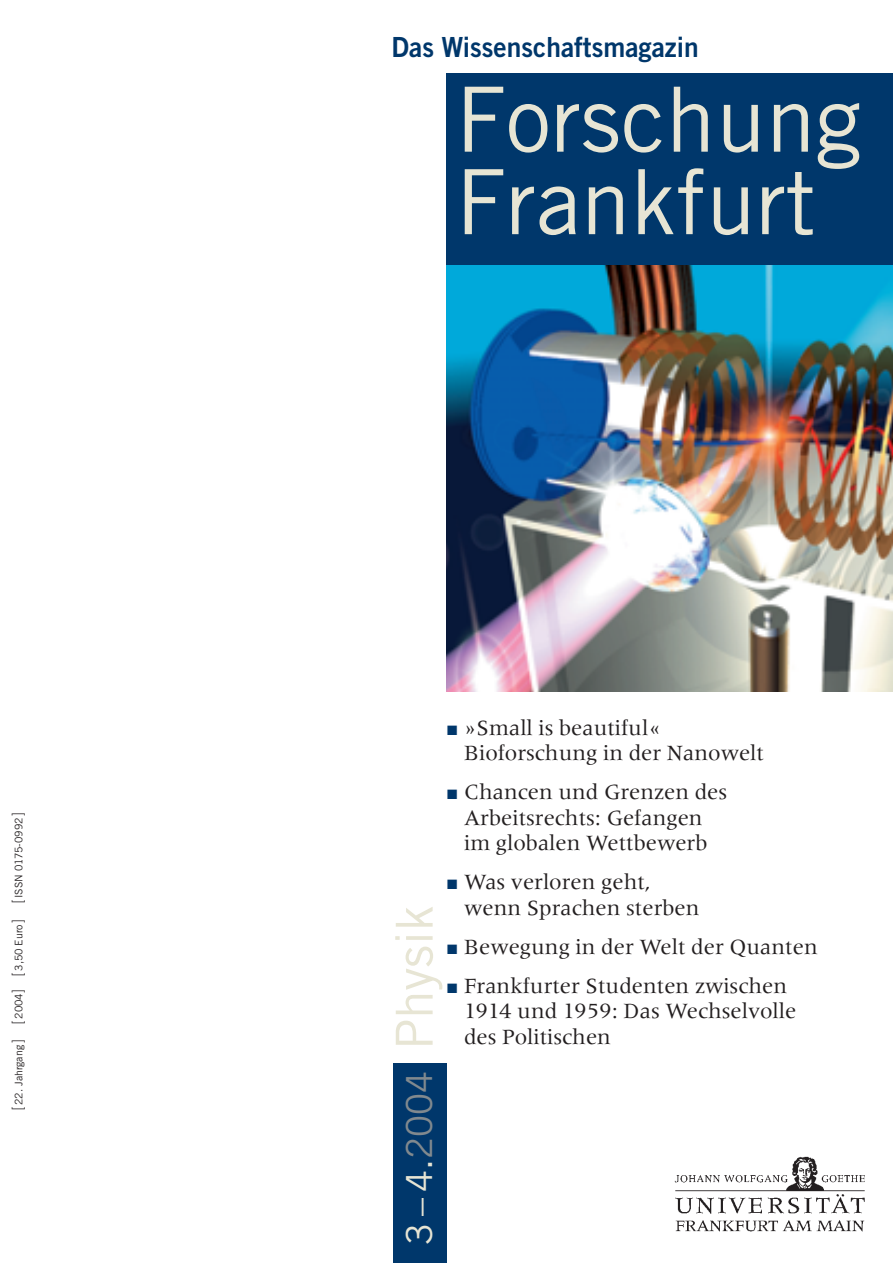
<style>
.page{position:relative;width:893px;height:1263px;background:#fff}
.page>*{position:absolute;margin:0;border:0;box-sizing:border-box;transform-origin:0 0}
.t1{font:90px/82.5px "Trade Gothic";color:#e7e5d4}
.t2{font:51px "Trade Gothic";color:#e7e5d4}
.t3{font:36px "Trade Gothic";color:#e7e5d4}
.t4{font:27.75px "Trade Gothic Bold Two";color:#00376b;scale:.95 1}
.t5{font:22.5px/25.5px "Meridien";color:#231f20}
.t6{font:10.5px "Trade Gothic";color:#231f20}
.s1{font-size:16.5px}
.s2{color:#00376b}
.s3{color:#81898e}
</style>
<div class="page">
<img style="left:446px;top:265px;width:446px;height:426px">
<div style="left:446px;top:74px;width:446px;height:191px;background:#00376b"></div>
<div style="left:393px;top:1063px;width:53px;height:200px;background:#00376b"></div>
<img style="left:674px;top:1156px;width:191px;height:75px">
<p class="t6" style="left:15px;top:1110px;width:299px;rotate:-90deg"><span class="s1">[</span> 22. Jahrgang <span class="s1">] [</span> 2004<span class="s1">] [</span> 3,50 Euro <span class="s1">] [</span> ISSN 0175-0992 <span class="s1">]</span></p>
<p class="t4" style="left:391px;top:37px;width:325px">Das Wissenschaftsmagazin</p>
<h1 class="t1" style="left:455px;top:87px;width:407px">Forschung<br>Frankfurt</h1>
<p class="t5" style="left:464px;top:717px;width:301px;text-indent:-17px"><span class="s2">■</span> »Small is beautiful«<br>Bioforschung in der Nanowelt</p>
<p class="t5" style="left:447px;top:781px;width:282px;text-align:center"><span class="s2">■</span> Chancen und Grenzen des<br>Arbeitsrechts: Gefangen<br>im globalen Wettbewerb</p>
<p class="t5" style="left:464px;top:871px;width:237px;text-indent:-17px"><span class="s2">■</span> Was verloren geht, wenn Sprachen sterben</p>
<p class="t5" style="left:447px;top:936px;width:372px"><span class="s2">■</span> Bewegung in der Welt der Quanten</p>
<p class="t5" style="left:464px;top:975px;width:334px;text-indent:-17px"><span class="s2">■</span> Frankfurter Studenten zwischen<br>1914 und 1959: Das Wechselvolle</p>
<h2 class="t2" style="left:396px;top:1050px;width:146px;rotate:-90deg">Physik</h2>
<p class="t5" style="left:464px;top:1026px;width:148px">des Politischen</p>
<h3 class="t3" style="left:406px;top:1245px;width:176px;rotate:-90deg">3 – 4.<span class="s3">2004</span></h3>
</div>
